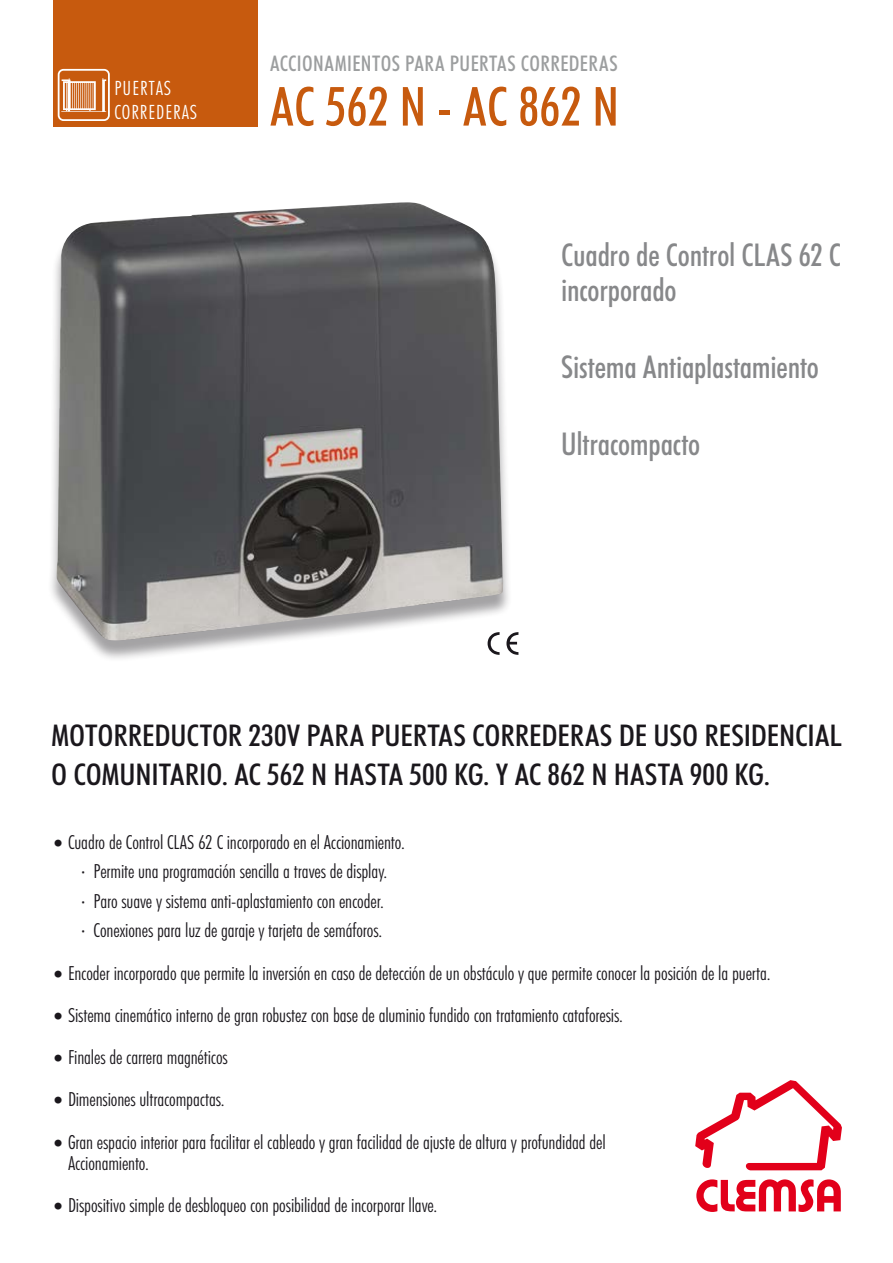
<style>
.page{position:relative;width:893px;height:1263px;background:#fff}
.page>*{position:absolute;margin:0;border:0;box-sizing:border-box;transform-origin:0 0}
.t1{font:500 condensed 54px "Futura BT";letter-spacing:.005em;color:#c75a0e}
.t2{font:500 condensed 31.5px/34.5px "Futura BT";letter-spacing:-.005em;color:#87888a}
.t3{font:500 condensed 30px/39px "Futura BT";letter-spacing:-.005em;color:#1a171c;scale:1.09 1}
.t4{font:500 condensed 21.6px "Futura BT";letter-spacing:.02em;color:#9c9e9f}
.t5{font:300 condensed 19.8px/23.7px "Futura BT";letter-spacing:.05em;color:#fff}
.t6{font:300 condensed 19.5px/29.5px "Futura BT";letter-spacing:-.005em;color:#1a171c}
.s1{font-size:24px}
.s2{font-family:"Calibri";font-weight:400;font-stretch:normal}
</style>
<div class="page">
<svg style="left:512px;top:632px;width:6px;height:23px"></svg>
<div style="left:53px;top:0;width:204px;height:127px;background:#c75a0e"></div>
<div style="left:58px;top:69px;width:52px;height:52px;border:2px solid #fff;border-radius:5px"></div>
<svg style="left:61px;top:78px;width:45px;height:34px"></svg>
<div style="left:48px;top:206px;width:464px;height:456px;background:#1a171c;opacity:.4"></div>
<img style="left:56px;top:202px;width:448px;height:439px">
<svg style="left:696px;top:1179px;width:145px;height:33px"></svg>
<svg style="left:695px;top:1080px;width:147px;height:90px"></svg>
<p class="t5" style="left:114px;top:76px;width:84px">PUERTAS<br>CORREDERAS</p>
<p class="t4" style="left:270px;top:50px;width:349px">ACCIONAMIENTOS PARA PUERTAS CORREDERAS</p>
<h1 class="t1" style="left:270px;top:74px;width:351px">AC 562 N - AC 862 N</h1>
<h2 class="t2" style="left:561px;top:238px;width:281px">Cuadro de Control CLAS 62 C incorporado</h2>
<h2 class="t2" style="left:561px;top:349px;width:259px">Sistema Antiaplastamiento</h2>
<h2 class="t2" style="left:561px;top:426px;width:141px">Ultracompacto</h2>
<h3 class="t3" style="left:51px;top:716px;width:727px">MOTORREDUCTOR 230V PARA PUERTAS CORREDERAS DE USO RESIDENCIAL<br>O COMUNITARIO. AC 562 N HASTA 500 KG. Y AC 862 N HASTA 900 KG.</h3>
<p class="t6" style="left:81px;top:827px;width:326px;text-indent:-30px"><span class="s1">•</span> Cuadro de Control CLAS 62 C incorporado en el Accionamiento. <span class="s2">·</span> Permite una programación sencilla a traves de display.<br><span class="s2">·</span> Paro suave y sistema anti-aplastamiento con encoder.<br><span class="s2">·</span> Conexiones para luz de garaje y tarjeta de semáforos.</p>
<p class="t6" style="left:51px;top:958px;width:721px"><span class="s1">•</span> Encoder incorporado que permite la inversión en caso de detección de un obstáculo y que permite conocer la posición de la puerta.</p>
<p class="t6" style="left:51px;top:1000px;width:573px"><span class="s1">•</span> Sistema cinemático interno de gran robustez con base de aluminio fundido con tratamiento cataforesis.</p>
<p class="t6" style="left:51px;top:1042px;width:178px"><span class="s1">•</span> Finales de carrera magnéticos</p>
<p class="t6" style="left:51px;top:1084px;width:175px"><span class="s1">•</span> Dimensiones ultracompactas.</p>
<p class="t6" style="left:68px;top:1131px;width:539px;line-height:21px;text-indent:-17px"><span class="s1">•</span> Gran espacio interior para facilitar el cableado y gran facilidad de ajuste de altura y profundidad del<br>Accionamiento.</p>
<p class="t6" style="left:51px;top:1190px;width:388px"><span class="s1">•</span> Dispositivo simple de desbloqueo con posibilidad de incorporar llave.</p>
</div>
